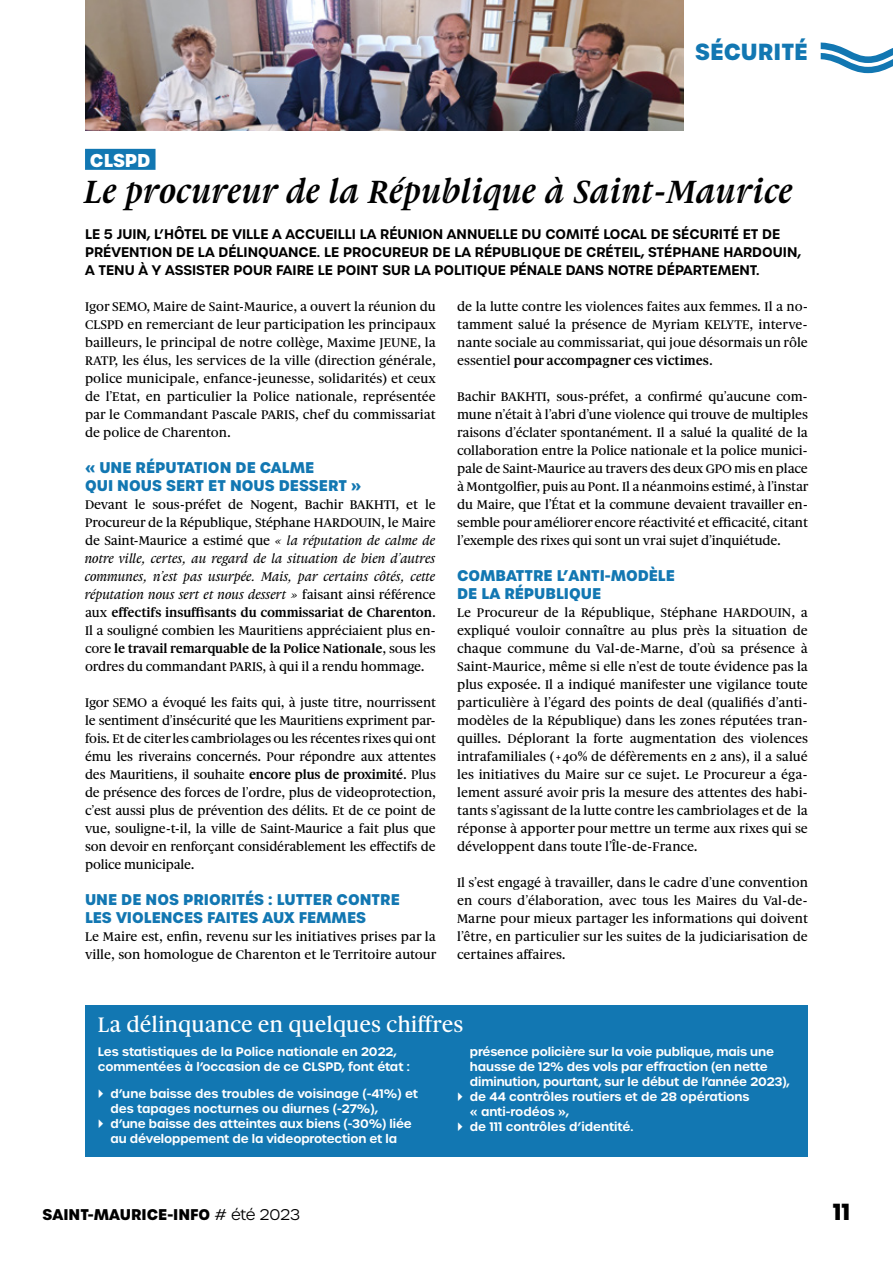
<style>
.page{position:relative;width:893px;height:1263px;background:#fff}
.page>*{position:absolute;margin:0;border:0;box-sizing:border-box;transform-origin:0 0}
.t1{font:italic 700 34.5px "Gauthier FY";color:#000}
.t2{font:500 22.5px "Gauthier FY";color:#fff}
.t3{font:700 22.5px "Urbane";color:#1277b2}
.t4{font:700 22.5px "Urbane";color:#000}
.t5{font:700 18px "Urbane";color:#fff}
.t6{font:700 15px/18px "Urbane";color:#1277b2}
.t7{font:700 15px "Urbane";color:#000}
.t8{font:500 13.5px/18px "Gauthier FY";color:#000;text-align:justify}
.t9{font:600 13.5px/18px "Urbane";color:#000}
.t10{font:600 12px/15px "Urbane";letter-spacing:-.01em;color:#fff}
.s1{font-style:italic}
.s2{font-weight:700}
.s3{font-weight:300}
</style>
<div class="page">
<svg style="left:821px;top:43px;width:72px;height:30px"></svg>
<div style="left:85px;top:149px;width:71px;height:21px;background:#1277b2"></div>
<div style="left:85px;top:1005px;width:723px;height:152px;background:#1277b2"></div>
<img style="left:85px;top:0;width:599px;height:131px">
<h2 class="t3" style="left:695px;top:36px;width:114px">SÉCURITÉ</h2>
<h3 class="t5" style="left:90px;top:148px;width:62px">CLSPD</h3>
<h1 class="t1" style="left:85px;top:170px;width:710px">Le procureur de la République à Saint-Maurice</h1>
<p class="t9" style="left:85px;top:225px;width:717px">LE 5 JUIN, L’HÔTEL DE VILLE A ACCUEILLI LA RÉUNION ANNUELLE DU COMITÉ LOCAL DE SÉCURITÉ ET DE<br>PRÉVENTION DE LA DÉLINQUANCE. LE PROCUREUR DE LA RÉPUBLIQUE DE CRÉTEIL, STÉPHANE HARDOUIN,<br>A TENU À Y ASSISTER POUR FAIRE LE POINT SUR LA POLITIQUE PÉNALE DANS NOTRE DÉPARTEMENT.</p>
<p class="t8" style="left:85px;top:297px;width:352px">Igor SEMO, Maire de Saint-Maurice, a ouvert la réunion du CLSPD en remerciant de leur participation les principaux bailleurs, le principal de notre collège, Maxime JEUNE, la RATP, les élus, les services de la ville (direction générale, police municipale, enfance-jeunesse, solidarités) et ceux de l’Etat, en particulier la Police nationale, représentée par le Commandant Pascale PARIS, chef du commissariat de police de Charenton.</p>
<p class="t6" style="left:85px;top:458px;width:278px">« UNE RÉPUTATION DE CALME<br>QUI NOUS SERT ET NOUS DESSERT »</p>
<p class="t8" style="left:85px;top:495px;width:352px">Devant le sous-préfet de Nogent, Bachir BAKHTI, et le Procureur de la République, Stéphane HARDOUIN, le Maire de Saint-Maurice a estimé que <span class="s1">« la réputation de calme de notre ville, certes, au regard de la situation de bien d’autres communes, n’est pas usurpée. Mais, par certains côtés, cette réputation nous sert et nous dessert »</span> faisant ainsi référence aux <span class="s2">effectifs insuffisants du commissariat de Charenton</span>.<br>Il a souligné combien les Mauritiens appréciaient plus en&shy;core <span class="s2">le travail remarquable de la Police Nationale</span>, sous les ordres du commandant PARIS, à qui il a rendu hommage.</p>
<p class="t8" style="left:85px;top:693px;width:352px">Igor SEMO a évoqué les faits qui, à juste titre, nourrissent le sentiment d’insécurité que les Mauritiens expriment par&shy;fois. Et de citer les cambriolages ou les récentes rixes qui ont ému les riverains concernés. Pour répondre aux attentes des Mauritiens, il souhaite <span class="s2">encore plus de proximité</span>. Plus de présence des forces de l’ordre, plus de videoprotection, c’est aussi plus de prévention des délits. Et de ce point de vue, souligne-t-il, la ville de Saint-Maurice a fait plus que son devoir en renforçant considérablement les effectifs de police municipale.</p>
<p class="t6" style="left:85px;top:890px;width:316px">UNE DE NOS PRIORITÉS : LUTTER CONTRE<br>LES VIOLENCES FAITES AUX FEMMES</p>
<p class="t8" style="left:85px;top:927px;width:353px">Le Maire est, enfin, revenu sur les initiatives prises par la ville, son homologue de Charenton et le Territoire autour</p>
<p class="t8" style="left:457px;top:297px;width:352px">de la lutte contre les violences faites aux femmes. Il a no&shy;tamment salué la présence de Myriam KELYTE, interve&shy;nante sociale au commissariat, qui joue désormais un rôle essentiel <span class="s2">pour accompagner ces victimes</span>.</p>
<p class="t8" style="left:457px;top:387px;width:353px">Bachir BAKHTI, sous-préfet, a confirmé qu’aucune com&shy;mune n’était à l’abri d’une violence qui trouve de multiples raisons d’éclater spontanément. Il a salué la qualité de la collaboration entre la Police nationale et la police munici&shy;pale de Saint-Maurice au travers des deux GPO mis en place à Montgolfier, puis au Pont. Il a néanmoins estimé, à l’instar du Maire, que l’État et la commune devaient travailler en&shy;semble pour améliorer encore réactivité et efficacité, citant l’exemple des rixes qui sont un vrai sujet d’inquiétude.</p>
<p class="t6" style="left:457px;top:566px;width:219px">COMBATTRE L’ANTI-MODÈLE<br>DE LA RÉPUBLIQUE</p>
<p class="t8" style="left:457px;top:603px;width:352px">Le Procureur de la République, Stéphane HARDOUIN, a expliqué vouloir connaître au plus près la situation de chaque commune du Val-de-Marne, d’où sa présence à Saint-Maurice, même si elle n’est de toute évidence pas la plus exposée. Il a indiqué manifester une vigilance toute particulière à l’égard des points de deal (qualifiés d’anti&shy;modèles de la République) dans les zones réputées tran&shy;quilles. Déplorant la forte augmentation des violences intrafamiliales (+40% de défèrements en 2 ans), il a salué les initiatives du Maire sur ce sujet. Le Procureur a éga&shy;lement assuré avoir pris la mesure des attentes des habi&shy;tants s’agissant de la lutte contre les cambriolages et de la réponse à apporter pour mettre un terme aux rixes qui se développent dans toute l’Île-de-France.</p>
<p class="t8" style="left:457px;top:873px;width:352px">Il s’est engagé à travailler, dans le cadre d’une convention en cours d’élaboration, avec tous les Maires du Val-de-Marne pour mieux partager les informations qui doivent l’être, en particulier sur les suites de la judiciarisation de certaines affaires.</p>
<h2 class="t2" style="left:98px;top:1011px;width:367px">La délinquance en quelques chiffres</h2>
<p class="t10" style="left:98px;top:1044px;width:314px">Les statistiques de la Police nationale en 2022, commentées à l’occasion de ce CLSPD, font état :</p>
<p class="t10" style="left:111px;top:1086px;width:309px">d’une baisse des troubles de voisinage (-41%) et des tapages nocturnes ou diurnes (-27%),<br>d’une baisse des atteintes aux biens (-30%) liée au développement de la videoprotection et la</p>
<p class="t10" style="left:470px;top:1044px;width:321px">présence policière sur la voie publique, mais une hausse de 12% des vols par effraction (en nette diminution, pourtant, sur le début de l’année 2023), de 44 contrôles routiers et de 28 opérations<br>« anti-rodéos »,<br>de 111 contrôles d’identité.</p>
<p class="t7" style="left:43px;top:1204px;width:259px">SAINT-MAURICE-INFO <span class="s3"># été 2023</span></p>
<h2 class="t4" style="left:833px;top:1197px;width:19px">11</h2>
</div>
